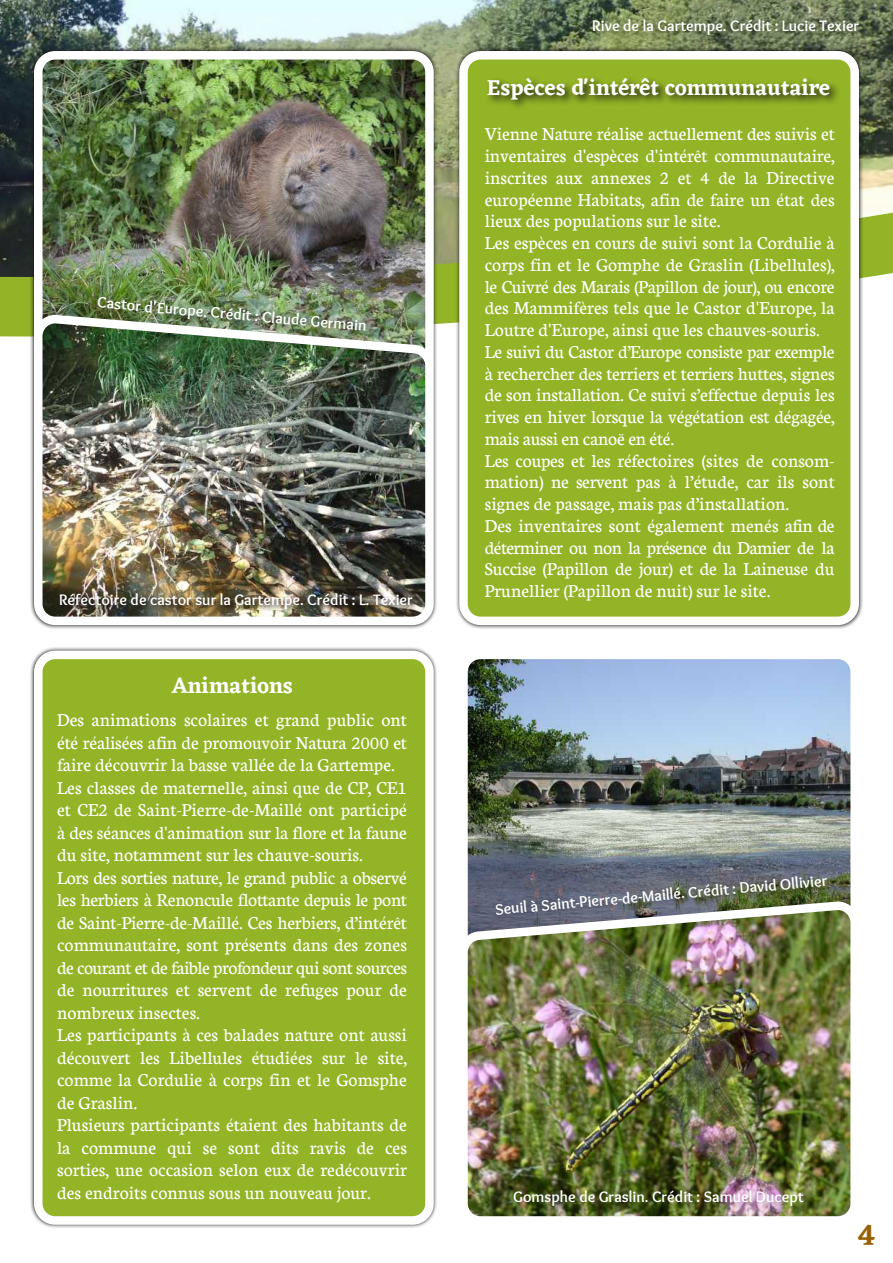
<style>
.page{position:relative;width:893px;height:1263px;background:#fff}
.page>*{position:absolute;margin:0;border:0;box-sizing:border-box;transform-origin:0 0}
.t1{font:600 30px "Eczar";color:#986000}
.t2{font:600 22.5px "Eczar";color:#fff}
.t3{font:19.5px/22.5px "Neuton";color:#fff}
.t4{font:700 15.75px "Overlock";color:#fff}
</style>
<div class="page">
<img style="left:30px;top:647px;width:407px;height:581px">
<div style="left:38px;top:655px;width:391px;height:565px;background:#93b426;border-radius:17px"></div>
<div style="left:34px;top:651px;width:400px;height:574px;border:9px solid #fff;border-radius:17px"></div>
<img style="left:0;top:0;width:893px;height:157px">
<svg style="left:0;top:157px;width:893px;height:180px"></svg>
<img style="left:455px;top:62px;width:408px;height:567px">
<div style="left:463px;top:55px;width:392px;height:566px;background:#93b426;border-radius:17px"></div>
<div style="left:459px;top:51px;width:400px;height:574px;border:9px solid #fff;border-radius:17px"></div>
<img style="left:464px;top:74px;width:398px;height:77px">
<img style="left:43px;top:13px;width:829px;height:49px">
<img style="left:469px;top:661px;width:380px;height:203px">
<div style="left:459px;top:651px;width:400px;height:314px;border:9px solid #fff;border-radius:17px"></div>
<img style="left:459px;top:897px;width:400px;height:287px">
<img style="left:30px;top:47px;width:408px;height:579px">
<img style="left:38px;top:55px;width:386px;height:229px">
<div style="left:34px;top:51px;width:400px;height:330px;border:9px solid #fff;border-radius:17px"></div>
<img style="left:34px;top:367px;width:400px;height:258px">
<img style="left:32px;top:284px;width:403px;height:83px">
<img style="left:43px;top:591px;width:391px;height:38px">
<img style="left:464px;top:864px;width:395px;height:84px">
<img style="left:467px;top:1184px;width:384px;height:33px">
<p class="t4" style="left:98px;top:292px;width:272px;rotate:5deg">Castor d'Europe. Crédit : Claude Germain</p>
<p class="t4" style="left:59px;top:590px;width:355px">Réfectoire de castor sur la Gartempe. Crédit : L. Texier</p>
<p class="t2" style="left:172px;top:672px;width:123px">Animations</p>
<p class="t3" style="left:57px;top:708px;width:351px">Des animations scolaires et grand public ont été réalisées afin de promouvoir Natura 2000 et faire découvrir la basse vallée de la Gartempe.<br>Les classes de maternelle, ainsi que de CP, CE1 et CE2 de Saint-Pierre-de-Maillé ont participé à des séances d'animation sur la flore et la faune du site, notamment sur les chauve-souris.<br>Lors des sorties nature, le grand public a observé les herbiers à Renoncule flottante depuis le pont de Saint-Pierre-de-Maillé. Ces herbiers, d’intérêt communautaire, sont présents dans des zones de courant et de faible profondeur qui sont sources de nourritures et servent de refuges pour de nombreux insectes.<br>Les participants à ces balades nature ont aussi découvert les Libellules étudiées sur le site, comme la Cordulie à corps fin et le Gomsphe de Graslin.<br>Plusieurs participants étaient des habitants de la commune qui se sont dits ravis de ces sorties, une occasion selon eux de redécouvrir des endroits connus sous un nouveau jour.</p>
<p class="t4" style="left:592px;top:16px;width:268px">Rive de la Gartempe. Crédit : Lucie Texier</p>
<p class="t2" style="left:487px;top:74px;width:345px">Espèces d'intérêt communautaire</p>
<p class="t3" style="left:485px;top:122px;width:351px;line-height:21.8px">Vienne Nature réalise actuellement des suivis et inventaires d'espèces d'intérêt communautaire, inscrites aux annexes 2 et 4 de la Directive européenne Habitats, afin de faire un état des lieux des populations sur le site.<br>Les espèces en cours de suivi sont la Cordulie à corps fin et le Gomphe de Graslin (Libellules), le Cuivré des Marais (Papillon de jour), ou encore des Mammifères tels que le Castor d'Europe, la Loutre d'Europe, ainsi que les chauves-souris.<br>Le suivi du Castor d’Europe consiste par exemple à rechercher des terriers et terriers huttes, signes de son installation. Ce suivi s’effectue depuis les rives en hiver lorsque la végétation est dégagée, mais aussi en canoë en été.<br>Les coupes et les réfectoires (sites de consom&shy;mation) ne servent pas à l’étude, car ils sont signes de passage, mais pas d’installation.<br>Des inventaires sont également menés afin de déterminer ou non la présence du Damier de la Succise (Papillon de jour) et de la Laineuse du Prunellier (Papillon de nuit) sur le site.</p>
<p class="t4" style="left:494px;top:899px;width:335px;rotate:-5deg">Seuil à Saint-Pierre-de-Maillé. Crédit : David Ollivier</p>
<p class="t4" style="left:513px;top:1187px;width:292px">Gomsphe de Graslin. Crédit : Samuel Ducept</p>
<h1 class="t1" style="left:858px;top:1217px;width:19px">4</h1>
</div>
